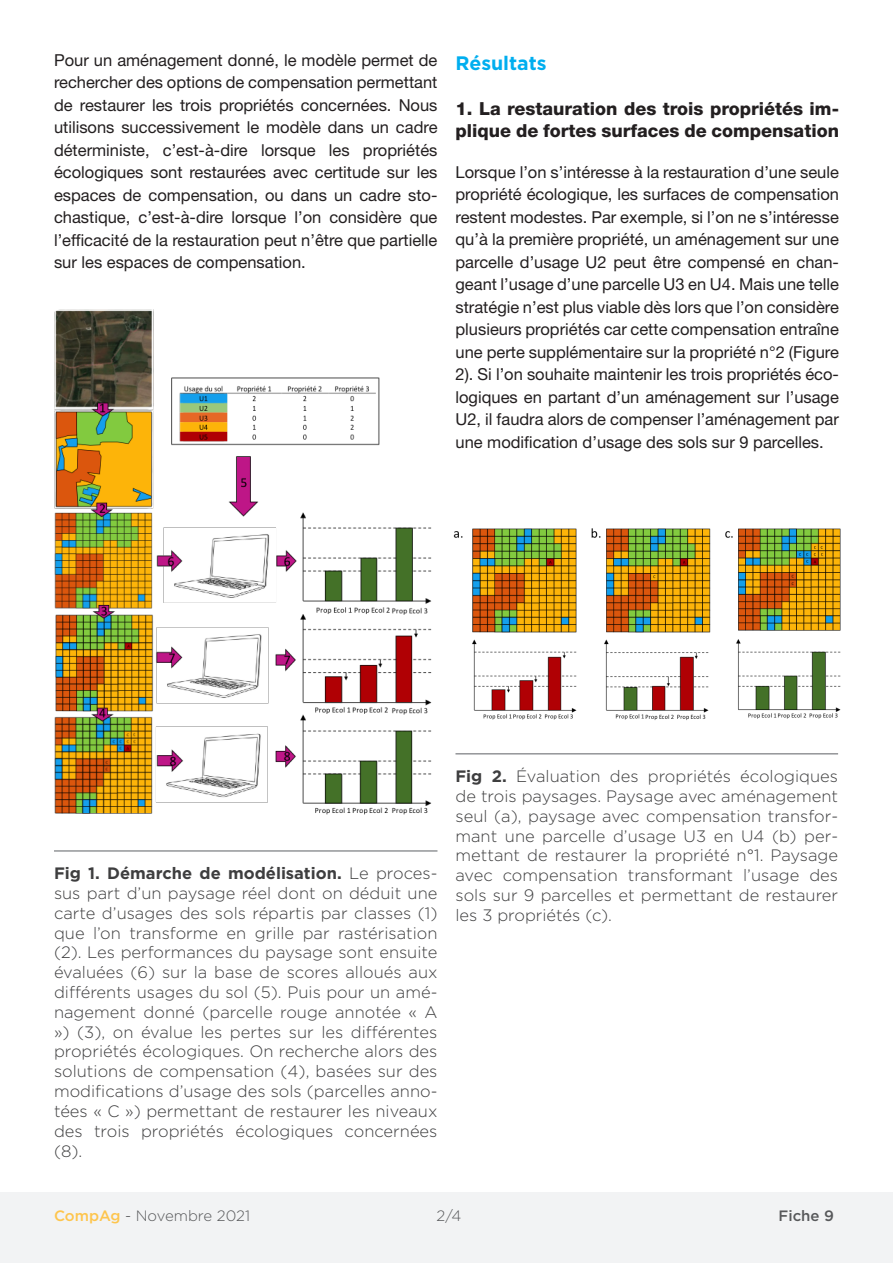
<style>
.page{position:relative;width:893px;height:1263px;background:#fff}
.page>*{position:absolute;margin:0;border:0;box-sizing:border-box;transform-origin:0 0}
.t1{font:700 19.5px "Gotham";color:#00aeef}
.t2{font:800 18px/22.5px "Helvetica Neue LT Std";color:#231f20}
.t3{font:16.5px/22.5px "Helvetica Neue LT Std";color:#231f20;text-align:justify}
.t4{font:300 16.5px/19.8px "Gotham";color:#3e3e3f;text-align:justify}
.t5{font:300 15px "Gotham";color:#57585a}
.t6{font:500 15px "Gotham";color:#57585a}
.s1{font-weight:700}
.s2{font-weight:500;color:#fec54d}
</style>
<div class="page">
<div style="left:0;top:1192px;width:893px;height:71px;background:#f2f3f4"></div>
<img style="left:54px;top:309px;width:378px;height:506px">
<hr style="left:54px;top:850px;width:383px;height:2px;background:#939598">
<img style="left:453px;top:528px;width:388px;height:193px">
<hr style="left:455px;top:753px;width:383px;height:1px;background:#939598">
<p class="t3" style="left:54px;top:48px;width:385px">Pour un aménagement donné, le modèle permet de rechercher des options de compensation permettant de restaurer les trois propriétés concernées. Nous utilisons successivement le modèle dans un cadre déterministe, c’est-à-dire lorsque les propriétés écologiques sont restaurées avec certitude sur les espaces de compensation, ou dans un cadre sto&shy;chastique, c’est-à-dire lorsque l’on considère que l’efficacité de la restauration peut n’être que partielle sur les espaces de compensation.</p>
<p class="t1" style="left:455px;top:50px;width:93px">Résultats</p>
<p class="t2" style="left:455px;top:97px;width:385px">1. La restauration des trois propriétés im&shy;plique de fortes surfaces de compensation</p>
<p class="t3" style="left:455px;top:160px;width:385px">Lorsque l’on s’intéresse à la restauration d’une seule propriété écologique, les surfaces de compensation restent modestes. Par exemple, si l’on ne s’intéresse qu’à la première propriété, un aménagement sur une parcelle d’usage U2 peut être compensé en chan&shy;geant l’usage d’une parcelle U3 en U4. Mais une telle stratégie n’est plus viable dès lors que l’on considère plusieurs propriétés car cette compensation entraîne une perte supplémentaire sur la propriété n°2 (Figure 2). Si l’on souhaite maintenir les trois propriétés éco&shy;logiques en partant d’un aménagement sur l’usage U2, il faudra alors de compenser l’aménagement par une modification d’usage des sols sur 9 parcelles.</p>
<p class="t4" style="left:54px;top:863px;width:385px"><span class="s1">Fig 1. Démarche de modélisation.</span> Le proces&shy;sus part d’un paysage réel dont on déduit une carte d’usages des sols répartis par classes (1) que l’on transforme en grille par rastérisation (2). Les performances du paysage sont ensuite évaluées (6) sur la base de scores alloués aux différents usages du sol (5). Puis pour un amé&shy;nagement donné (parcelle rouge annotée « A ») (3), on évalue les pertes sur les différentes propriétés écologiques. On recherche alors des solutions de compensation (4), basées sur des modifications d’usage des sols (parcelles anno&shy;tées « C ») permettant de restaurer les niveaux des trois propriétés écologiques concernées (8).</p>
<p class="t4" style="left:455px;top:766px;width:384px"><span class="s1">Fig 2.</span> Évaluation des propriétés écologiques de trois paysages. Paysage avec aménagement seul (a), paysage avec compensation transfor&shy;mant une parcelle d’usage U3 en U4 (b) per&shy;mettant de restaurer la propriété n°1. Paysage avec compensation transformant l’usage des sols sur 9 parcelles et permettant de restaurer les 3 propriétés (c).</p>
<p class="t5" style="left:54px;top:1206px;width:198px"><span class="s2">CompAg</span> - Novembre 2021</p>
<p class="t5" style="left:436px;top:1206px;width:26px">2/4</p>
<p class="t6" style="left:778px;top:1206px;width:57px">Fiche 9</p>
</div>
